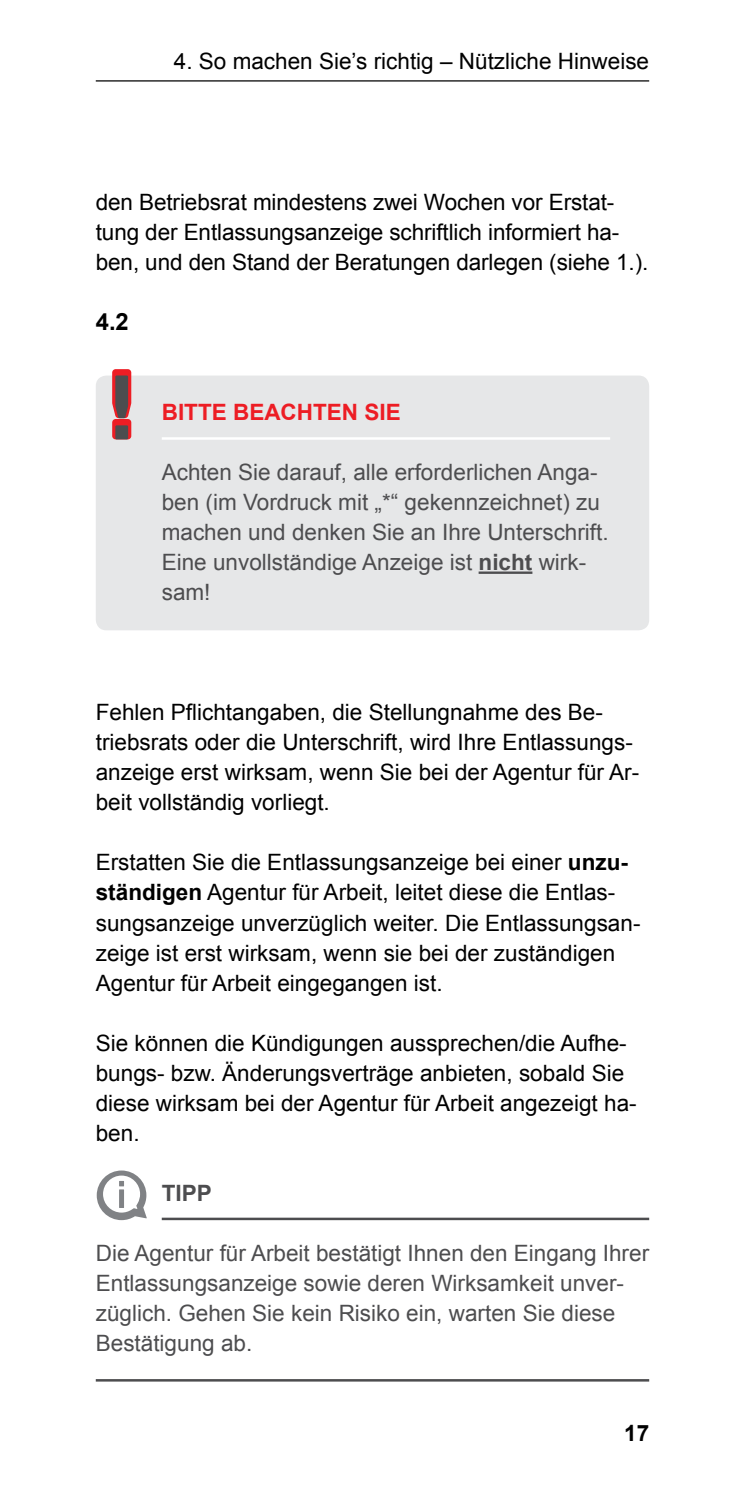
<style>
.page{position:relative;width:745px;height:1489px;background:#fff}
.page>*{position:absolute;margin:0;border:0;box-sizing:border-box;transform-origin:0 0}
.t1{font:700 23.75px "Arial";color:#000}
.p_1-LZ{font:22.5px/30px "Arial";color:#000}
.Infobox_gross_Inhalt{font:22.5px/30px "Arial";color:#4d4d4f}
.Infobox_letzte_Zeile_LZ{font:22.5px/30px "Arial";color:#4d4d4f}
.Infobox_gross_Kopf{font:700 22.5px "Arial";color:#ed1d24}
.Infobox_Kopf{font:700 22.5px "Arial";color:#4d4d4f}
.t2{font:700 22.5px "Arial";color:#000}
.s1{font-weight:700}
</style>
<div class="page">
<hr style="left:96px;top:80px;width:552px;height:1px;background:#000">
<div style="left:96px;top:375px;width:552px;height:255px;background:#e6e7e8;border-radius:11px"></div>
<hr style="left:162px;top:437px;width:447px;height:3px;background:#fff">
<hr style="left:478px;top:571px;width:54px;height:3px;background:#4d4d4f">
<hr style="left:162px;top:1217px;width:486px;height:3px;background:#4d4d4f">
<hr style="left:96px;top:1378px;width:552px;height:3px;background:#4d4d4f">
<svg style="left:112px;top:369px;width:19px;height:70px"></svg>
<div style="left:115px;top:425px;width:13px;height:14px;background:#4d4d4f"></div>
<svg style="left:97px;top:1170px;width:50px;height:49px"></svg>
<div style="left:119px;top:1189px;width:5px;height:18px;background:#808285"></div>
<p class="p_1-LZ" style="left:174px;top:46px;width:476px">4. So machen Sie’s richtig – Nützliche Hinweise</p>
<p class="p_1-LZ" style="left:96px;top:187px;width:553px">den Betriebsrat mindestens zwei Wochen vor Erstat&shy;tung der Entlassungsanzeige schriftlich informiert ha&shy;ben, und den Stand der Beratungen darlegen (siehe 1.).</p>
<p class="t1" style="left:96px;top:306px;width:35px">4.2</p>
<p class="Infobox_gross_Kopf" style="left:162px;top:397px;width:240px">BITTE BEACHTEN SIE</p>
<p class="Infobox_gross_Inhalt" style="left:162px;top:457px;width:448px">Achten Sie darauf, alle erforderlichen Anga&shy;ben (im Vordruck mit „*“ gekennzeichnet) zu machen und denken Sie an Ihre Unterschrift.<br>Eine unvollständige Anzeige ist <span class="s1">nicht</span> wirk&shy;sam!</p>
<p class="p_1-LZ" style="left:96px;top:697px;width:544px">Fehlen Pflichtangaben, die Stellungnahme des Be&shy;triebsrats oder die Unterschrift, wird Ihre Entlassungs&shy;anzeige erst wirksam, wenn Sie bei der Agentur für Ar&shy;beit vollständig vorliegt.</p>
<p class="p_1-LZ" style="left:96px;top:847px;width:546px">Erstatten Sie die Entlassungsanzeige bei einer <span class="s1">unzu&shy;ständigen</span> Agentur für Arbeit, leitet diese die Entlas&shy;sungsanzeige unverzüglich weiter. Die Entlassungsan&shy;zeige ist erst wirksam, wenn sie bei der zuständigen Agentur für Arbeit eingegangen ist.</p>
<p class="p_1-LZ" style="left:96px;top:1027px;width:542px">Sie können die Kündigungen aussprechen/die Aufhe&shy;bungs- bzw. Änderungsverträge anbieten, sobald Sie diese wirksam bei der Agentur für Arbeit angezeigt ha&shy;ben.</p>
<p class="Infobox_Kopf" style="left:162px;top:1177px;width:52px">TIPP</p>
<p class="Infobox_letzte_Zeile_LZ" style="left:96px;top:1237px;width:554px">Die Agentur für Arbeit bestätigt Ihnen den Eingang Ihrer Entlassungsanzeige sowie deren Wirksamkeit unver&shy;züglich. Gehen Sie kein Risiko ein, warten Sie diese Bestätigung ab.</p>
<p class="t2" style="left:623px;top:1417px;width:27px">17</p>
</div>
